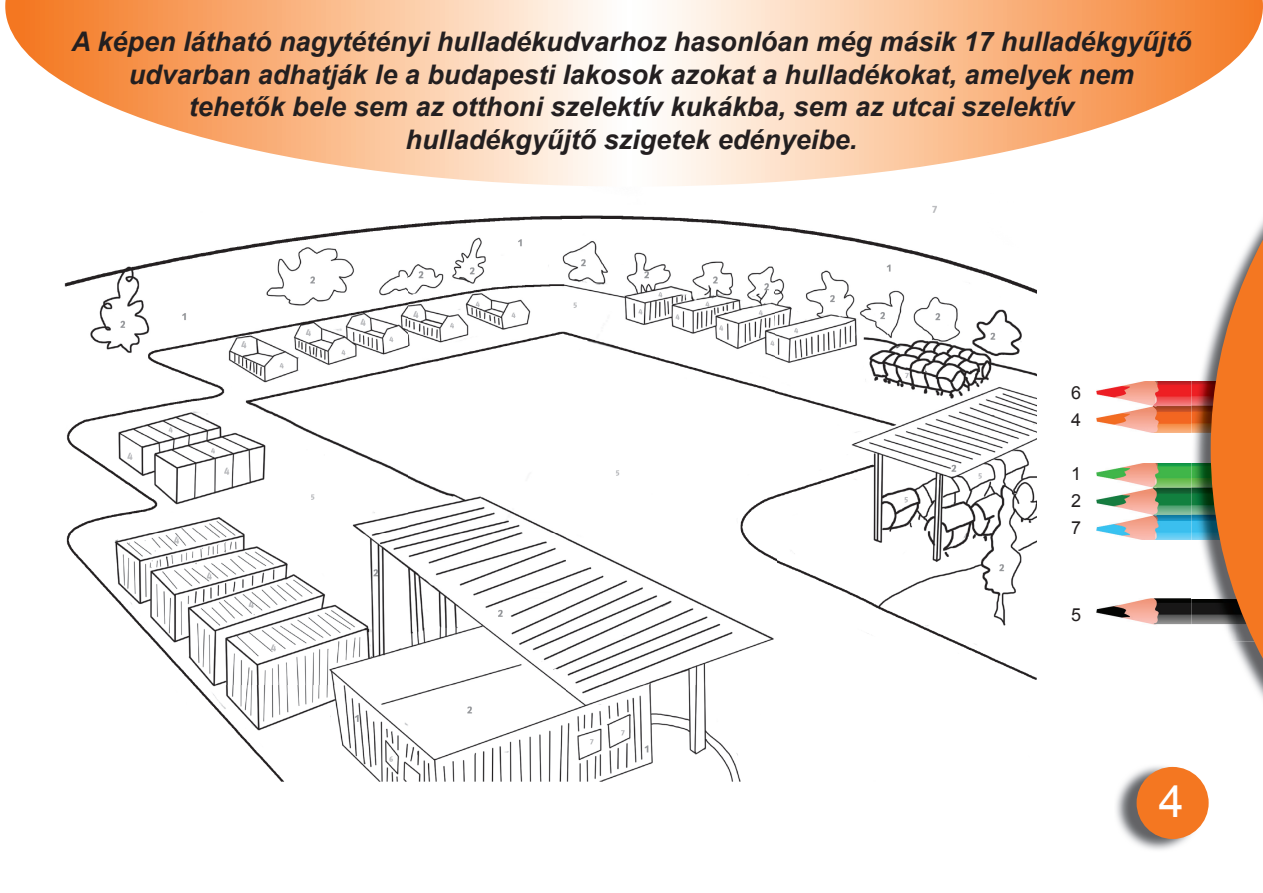
<style>
.page{position:relative;width:1263px;height:893px;background:#fff}
.page>*{position:absolute;margin:0;border:0;box-sizing:border-box;transform-origin:0 0}
.t1{font:45px "Arial";color:#fff}
.t2{font:italic 700 27px/32.4px "Arial";color:#231f20;text-align:center}
.t3{font:18px/27px "Arial";color:#231f20}
</style>
<div class="page">
<img style="left:1096px;top:381px;width:95px;height:244px">
<div style="left:1071px;top:433px;width:185px;height:30px;background:#fff"></div>
<div style="left:1071px;top:540px;width:185px;height:58px;background:#fff"></div>
<img style="left:1191px;top:337px;width:20px;height:484px">
<img style="left:1191px;top:433px;width:20px;height:30px">
<img style="left:1191px;top:540px;width:20px;height:58px">
<svg style="left:1211px;top:220px;width:52px;height:478px;fill:#f47721"></svg>
<img style="left:64px;top:206px;width:973px;height:575px">
<svg style="left:5px;top:0;width:1258px;height:186px"></svg>
<img style="left:1116px;top:764px;width:87px;height:86px">
<div style="left:1136px;top:767px;width:73px;height:72px;background:#f47721;border-radius:50%"></div>
<p class="t2" style="left:72px;top:27px;width:1121px">A képen látható nagytétényi hulladékudvarhoz hasonlóan még másik 17 hulladékgyűjtő udvarban adhatják le a budapesti lakosok azokat a hulladékokat, amelyek nem<br>tehetők bele sem az otthoni szelektív kukákba, sem az utcai szelektív<br>hulladékgyűjtő szigetek edényeibe.</p>
<p class="t3" style="left:1071px;top:379px;width:12px">6<br>4</p>
<p class="t3" style="left:1071px;top:460px;width:12px;text-align:justify">1<br>2<br>7</p>
<p class="t3" style="left:1071px;top:601px;width:12px">5</p>
<h1 class="t1" style="left:1159px;top:772px;width:27px">4</h1>
</div>
